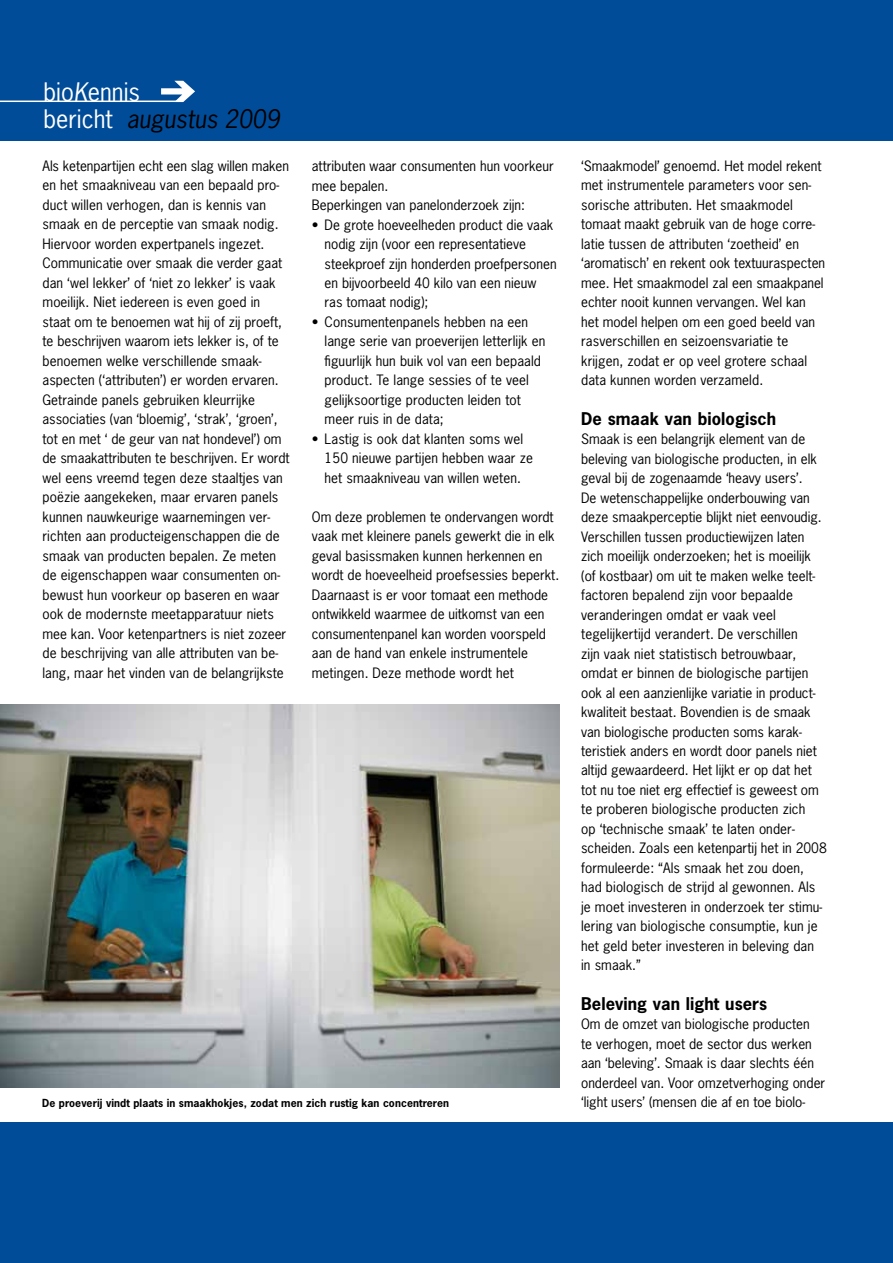
<style>
.page{position:relative;width:893px;height:1263px;background:#fff}
.page>*{position:absolute;margin:0;border:0;box-sizing:border-box;transform-origin:0 0}
.t1{font:24px/27px "News Gothic Std";color:#fff}
.t2{font:700 16.5px "News Gothic Std";letter-spacing:.005em;color:#000}
.t3{font:13.5px/19.5px "News Gothic Std";color:#000}
.t4{font:700 10.5px "News Gothic Std";letter-spacing:.01em;color:#000}
.s1{font-style:italic}
.s2{font-style:italic;color:#000}
</style>
<div class="page">
<div style="left:0;top:0;width:893px;height:140px;background:#004c98"></div>
<div style="left:0;top:1123px;width:893px;height:140px;background:#004c98"></div>
<hr style="left:0;top:101px;width:183px;height:1px;background:#fff">
<svg style="left:161px;top:81px;width:34px;height:21px"></svg>
<img style="left:0;top:705px;width:559px;height:383px">
<h1 class="t1" style="left:43px;top:78px;width:238px">bio<span class="s1">K</span>ennis<br>bericht <span class="s2">augustus 2009</span></h1>
<p class="t3" style="left:43px;top:156px;width:249px">Als ketenpartijen echt een slag willen maken en het smaakniveau van een bepaald pro&shy;duct willen verhogen, dan is kennis van smaak en de perceptie van smaak nodig.<br>Hiervoor worden expertpanels ingezet.<br>Communicatie over smaak die verder gaat dan ‘wel lekker’ of ‘niet zo lekker’ is vaak moeilijk. Niet iedereen is even goed in staat om te benoemen wat hij of zij proeft, te beschrijven waarom iets lekker is, of te benoemen welke verschillende smaak&shy;aspecten (‘attributen’) er worden ervaren.<br>Getrainde panels gebruiken kleurrijke associaties (van ‘bloemig’, ‘strak’, ‘groen’, tot en met ‘ de geur van nat hondevel’) om de smaakattributen te beschrijven. Er wordt wel eens vreemd tegen deze staaltjes van poëzie aangekeken, maar ervaren panels kunnen nauwkeurige waarnemingen ver&shy;richten aan producteigenschappen die de smaak van producten bepalen. Ze meten de eigenschappen waar consumenten on&shy;bewust hun voorkeur op baseren en waar ook de modernste meetapparatuur niets mee kan. Voor ketenpartners is niet zozeer de beschrijving van alle attributen van be&shy;lang, maar het vinden van de belangrijkste</p>
<p class="t3" style="left:312px;top:156px;width:243px">attributen waar consumenten hun voorkeur mee bepalen.<br>Beperkingen van panelonderzoek zijn:</p>
<p class="t3" style="left:325px;top:215px;width:234px;text-indent:-13px">• De grote hoeveelheden product die vaak nodig zijn (voor een representatieve steekproef zijn honderden proefpersonen en bijvoorbeeld 40 kilo van een nieuw ras tomaat nodig);</p>
<p class="t3" style="left:325px;top:312px;width:222px;text-indent:-13px">• Consumentenpanels hebben na een lange serie van proeverijen letterlijk en figuurlijk hun buik vol van een bepaald product. Te lange sessies of te veel gelijksoortige producten leiden tot meer ruis in de data;</p>
<p class="t3" style="left:325px;top:429px;width:210px;text-indent:-13px">• Lastig is ook dat klanten soms wel<br>150 nieuwe partijen hebben waar ze het smaakniveau van willen weten.</p>
<p class="t3" style="left:312px;top:507px;width:249px">Om deze problemen te ondervangen wordt vaak met kleinere panels gewerkt die in elk geval basissmaken kunnen herkennen en wordt de hoeveelheid proefsessies beperkt.<br>Daarnaast is er voor tomaat een methode ontwikkeld waarmee de uitkomst van een consumentenpanel kan worden voorspeld aan de hand van enkele instrumentele metingen. Deze methode wordt het</p>
<p class="t4" style="left:42px;top:1096px;width:409px">De proeverij vindt plaats in smaakhokjes, zodat men zich rustig kan concentreren</p>
<p class="t3" style="left:581px;top:156px;width:246px">‘Smaakmodel’ genoemd. Het model rekent met instrumentele parameters voor sen&shy;sorische attributen. Het smaakmodel tomaat maakt gebruik van de hoge corre&shy;latie tussen de attributen ‘zoetheid’ en ‘aromatisch’ en rekent ook textuuraspecten mee. Het smaakmodel zal een smaakpanel echter nooit kunnen vervangen. Wel kan het model helpen om een goed beeld van rasverschillen en seizoensvariatie te krijgen, zodat er op veel grotere schaal data kunnen worden verzameld.</p>
<p class="t2" style="left:581px;top:407px;width:196px">De smaak van biologisch</p>
<p class="t3" style="left:581px;top:429px;width:247px">Smaak is een belangrijk element van de beleving van biologische producten, in elk geval bij de zogenaamde ‘heavy users’.<br>De wetenschappelijke onderbouwing van deze smaakperceptie blijkt niet eenvoudig.<br>Verschillen tussen productiewijzen laten zich moeilijk onderzoeken; het is moeilijk (of kostbaar) om uit te maken welke teelt&shy;factoren bepalend zijn voor bepaalde veranderingen omdat er vaak veel tegelijkertijd verandert. De verschillen<br>zijn vaak niet statistisch betrouwbaar, omdat er binnen de biologische partijen ook al een aanzienlijke variatie in product&shy;kwaliteit bestaat. Bovendien is de smaak van biologische producten soms karak&shy;teristiek anders en wordt door panels niet altijd gewaardeerd. Het lijkt er op dat het tot nu toe niet erg effectief is geweest om te proberen biologische producten zich<br>op ‘technische smaak’ te laten onder&shy;scheiden. Zoals een ketenpartij het in 2008 formuleerde: “Als smaak het zou doen, had biologisch de strijd al gewonnen. Als je moet investeren in onderzoek ter stimu&shy;lering van biologische consumptie, kun je het geld beter investeren in beleving dan in smaak.”</p>
<p class="t2" style="left:581px;top:992px;width:188px">Beleving van light users</p>
<p class="t3" style="left:581px;top:1014px;width:246px">Om de omzet van biologische producten<br>te verhogen, moet de sector dus werken aan ‘beleving’. Smaak is daar slechts één onderdeel van. Voor omzetverhoging onder ‘light users’ (mensen die af en toe biolo-</p>
</div>
